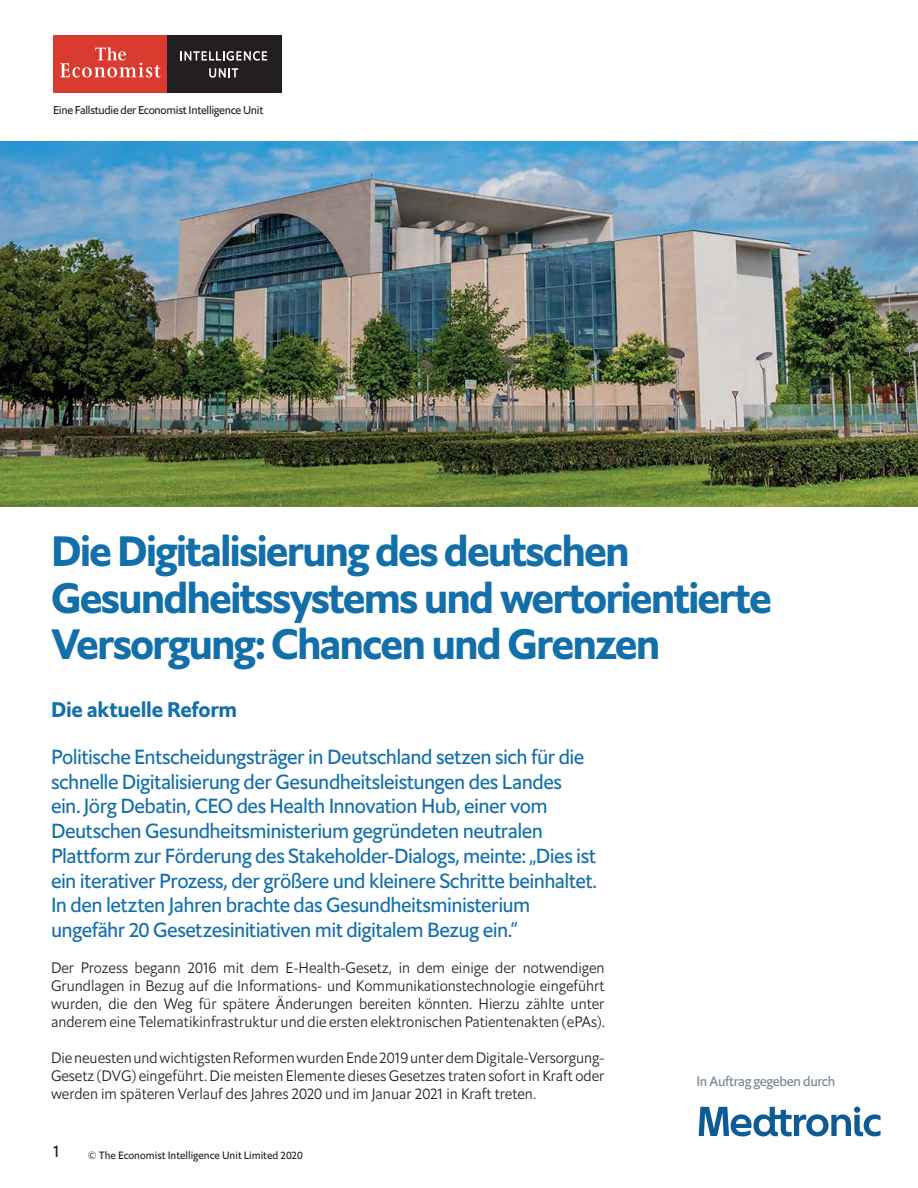
<style>
.page{position:relative;width:918px;height:1188px;background:#fff}
.page>*{position:absolute;margin:0;border:0;box-sizing:border-box;transform-origin:0 0}
.t1{font:700 42px/46.5px "Econ Sans OS";letter-spacing:-.045em;color:#126fa9}
.t2{font:700 21px "Econ Sans OS";letter-spacing:-.015em;color:#126fa9}
.t3{font:20.25px/24.8px "Econ Sans OS";letter-spacing:-.025em;color:#126fa9}
.t4{font:16.5px "Econ Sans OS";color:#231f20}
.t5{font:300 15px/18px "Econ Sans OS";color:#231f20;text-align:justify}
.t6{font:13.5px "Econ Sans OS";letter-spacing:-.025em;color:#76848f}
.t7{font:11.25px "Econ Sans OS";letter-spacing:-.025em;color:#231f20}
.t8{font:10.5px "Econ Sans OS";color:#231f20}
</style>
<div class="page">
<img style="left:0;top:141px;width:918px;height:365px">
<div style="left:53px;top:36px;width:114px;height:57px;background:#d93c2f"></div>
<svg style="left:60px;top:47px;width:101px;height:31px"></svg>
<div style="left:167px;top:36px;width:115px;height:57px;background:#231f20"></div>
<svg style="left:180px;top:51px;width:87px;height:10px"></svg>
<svg style="left:209px;top:68px;width:29px;height:10px"></svg>
<svg style="left:699px;top:1107px;width:182px;height:29px"></svg>
<p class="t7" style="left:53px;top:103px;width:212px">Eine Fallstudie der Economist Intelligence Unit</p>
<h1 class="t1" style="left:51px;top:528px;width:722px">Die Digitalisierung des deutschen<br>Gesundheitssystems und wertorientierte<br>Versorgung: Chancen und Grenzen</h1>
<h2 class="t2" style="left:51px;top:696px;width:188px">Die aktuelle Reform</h2>
<p class="t3" style="left:51px;top:744px;width:547px">Politische Entscheidungsträger in Deutschland setzen sich für die schnelle Digitalisierung der Gesundheitsleistungen des Landes<br>ein. Jörg Debatin, CEO des Health Innovation Hub, einer vom Deutschen Gesundheitsministerium gegründeten neutralen Plattform zur Förderung des Stakeholder-Dialogs, meinte: „Dies ist ein iterativer Prozess, der größere und kleinere Schritte beinhaltet.<br>In den letzten Jahren brachte das Gesundheitsministerium ungefähr 20 Gesetzesinitiativen mit digitalem Bezug ein.“</p>
<p class="t5" style="left:51px;top:959px;width:555px">Der Prozess begann 2016 mit dem E-Health-Gesetz, in dem einige der notwendigen Grundlagen in Bezug auf die Informations- und Kommunikationstechnologie eingeführt wurden, die den Weg für spätere Änderungen bereiten könnten. Hierzu zählte unter anderem eine Telematikinfrastruktur und die ersten elektronischen Patientenakten (ePAs).</p>
<p class="t5" style="left:51px;top:1049px;width:555px">Die neuesten und wichtigsten Reformen wurden Ende 2019 unter dem Digitale-Versorgung-Gesetz (DVG) eingeführt. Die meisten Elemente dieses Gesetzes traten sofort in Kraft oder werden im späteren Verlauf des Jahres 2020 und im Januar 2021 in Kraft treten.</p>
<p class="t4" style="left:53px;top:1141px;width:8px">1</p>
<p class="t8" style="left:88px;top:1148px;width:216px">© The Economist Intelligence Unit Limited 2020</p>
<p class="t6" style="left:697px;top:1072px;width:140px">In Auftrag gegeben durch</p>
</div>
